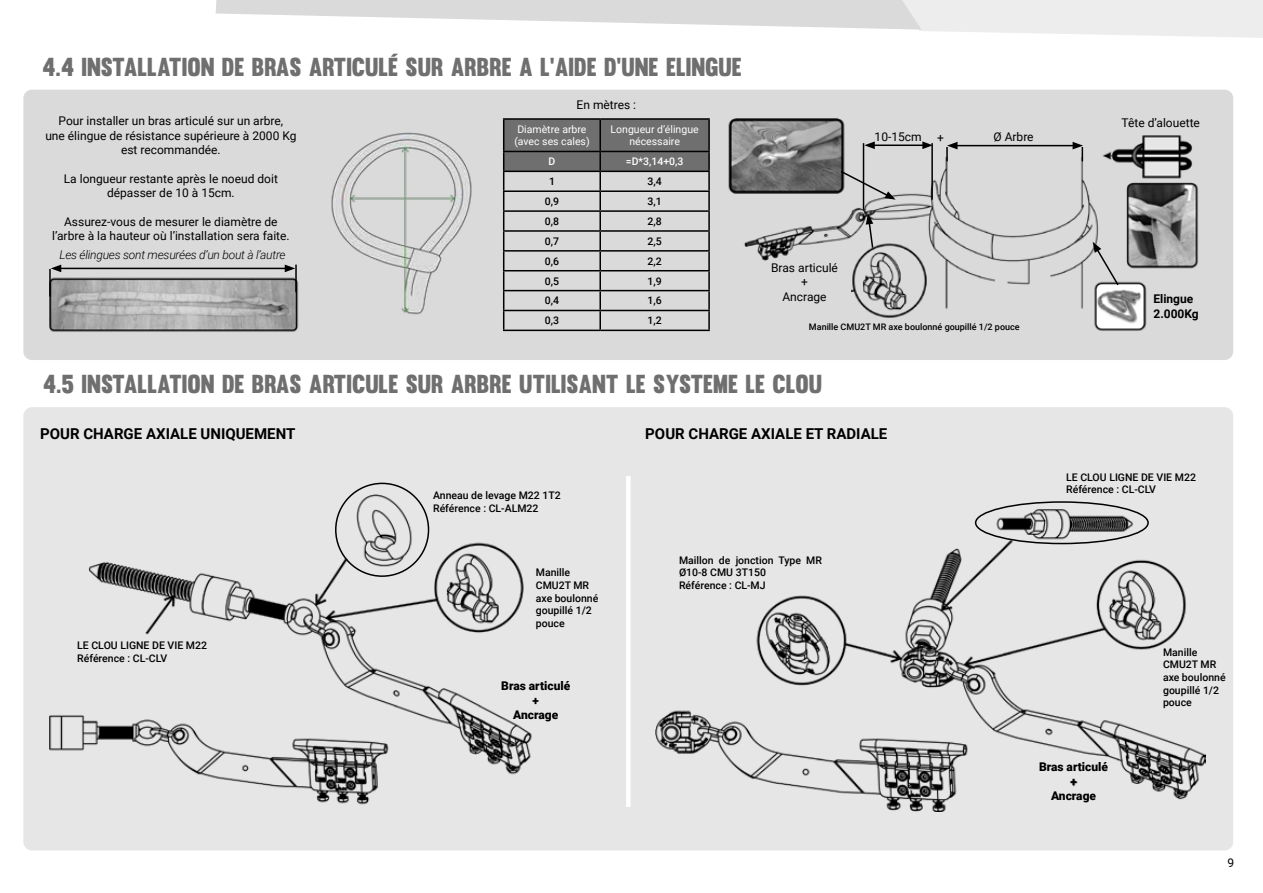
<style>
.page{position:relative;width:1263px;height:893px;background:#fff}
.page>*{position:absolute;margin:0;border:0;box-sizing:border-box;transform-origin:0 0}
.t1{font:25.5px "Muro";color:#706f6f}
.t2{font:700 15px "Roboto";color:#000}
.t3{font:12px/14.4px "Roboto";color:#000;text-align:center}
.t4{font:900 12px/14.4px "Roboto";color:#000;text-align:center}
.t5{font:italic 300 12px "Roboto";letter-spacing:-.02em;color:#000}
.t6{font:700 12px/14.4px "Roboto";color:#000}
.t7{font:500 10.5px/12.6px "Roboto";color:#000}
.t8{font:10.5px/12.6px "Roboto";color:#fff}
.t9{font:500 10.5px "Roboto";color:#fff}
.t10{font:500 9px "Roboto";color:#000}
</style>
<div class="page">
<svg style="left:216px;top:0;width:1047px;height:38px"></svg>
<div style="left:23px;top:90px;width:1210px;height:270px;background:#dadada;border-radius:9px"></div>
<div style="left:23px;top:407px;width:1210px;height:443px;background:#e6e6e6;border-radius:9px"></div>
<img style="left:728px;top:118px;width:471px;height:213px">
<img style="left:49px;top:264px;width:250px;height:68px">
<img style="left:851px;top:226px;width:89px;height:94px">
<hr style="left:626px;top:476px;width:4px;height:331px;background:#fff">
<hr style="left:49px;top:269px;width:2px;height:28px;background:#000">
<hr style="left:295px;top:265px;width:2px;height:27px;background:#000">
<hr style="left:59px;top:268px;width:228px;height:1px;background:#000">
<svg style="left:51px;top:265px;width:10px;height:7px"></svg>
<svg style="left:285px;top:265px;width:10px;height:7px"></svg>
<hr style="left:955px;top:145px;width:120px;height:1px;background:#000">
<svg style="left:946px;top:142px;width:11px;height:19px"></svg>
<svg style="left:1072px;top:142px;width:11px;height:19px"></svg>
<img style="left:655px;top:501px;width:551px;height:311px">
<img style="left:49px;top:494px;width:483px;height:311px">
<div style="left:335px;top:483px;width:94px;height:94px;border:2px solid #000;border-radius:50%"></div>
<div style="left:975px;top:501px;width:174px;height:43px;border:2px solid #000;border-radius:50%"></div>
<hr style="left:931px;top:143px;width:2px;height:57px;background:#020203">
<hr style="left:863px;top:143px;width:1px;height:67px;background:#020203">
<hr style="left:872px;top:145px;width:53px;height:1px;background:#000">
<svg style="left:864px;top:141px;width:11px;height:8px"></svg>
<svg style="left:922px;top:141px;width:11px;height:8px"></svg>
<svg style="left:866px;top:214px;width:8px;height:35px"></svg>
<svg style="left:1093px;top:242px;width:27px;height:45px"></svg>
<svg style="left:839px;top:169px;width:57px;height:31px"></svg>
<div style="left:71px;top:639px;width:163px;height:22px;background:#e6e6e6;border-radius:9px"></div>
<img style="left:331px;top:132px;width:141px;height:183px">
<hr style="left:503px;top:118px;width:97px;height:2px;background:#000">
<hr style="left:600px;top:118px;width:110px;height:2px;background:#000">
<svg style="left:503px;top:119px;width:207px;height:211px"></svg>
<hr style="left:503px;top:330px;width:97px;height:1px;background:#000">
<hr style="left:600px;top:330px;width:110px;height:1px;background:#000">
<h1 class="t1" style="left:43px;top:51px;width:701px">4.4 INSTALLATION DE BRAS ARTICULÉ SUR ARBRE A L’AIDE D’UNE ELINGUE</h1>
<p class="t3" style="left:45px;top:113px;width:253px">Pour installer un bras articulé sur un arbre,<br>une élingue de résistance supérieure à 2000 Kg est recommandée.</p>
<p class="t3" style="left:64px;top:171px;width:216px">La longueur restante après le noeud doit dépasser de 10 à 15cm.</p>
<p class="t3" style="left:52px;top:214px;width:239px">Assurez-vous de mesurer le diamètre de l’arbre à la hauteur où l’installation sera faite.</p>
<p class="t5" style="left:59px;top:246px;width:228px">Les élingues sont mesurées d’un bout à l’autre</p>
<p class="t3" style="left:577px;top:97px;width:61px">En mètres :</p>
<p class="t8" style="left:514px;top:122px;width:77px">Diamètre arbre (avec ses cales)</p>
<p class="t8" style="left:611px;top:122px;width:90px;text-align:center">Longueur d’élingue nécessaire</p>
<p class="t9" style="left:548px;top:154px;width:8px">D</p>
<p class="t9" style="left:626px;top:154px;width:59px">=D*3,14+0,3</p>
<p class="t7" style="left:549px;top:175px;width:7px">1</p>
<p class="t7" style="left:647px;top:175px;width:16px">3,4</p>
<p class="t7" style="left:545px;top:195px;width:16px">0,9</p>
<p class="t7" style="left:647px;top:195px;width:16px">3,1</p>
<p class="t7" style="left:545px;top:215px;width:16px">0,8</p>
<p class="t7" style="left:647px;top:215px;width:16px">2,8</p>
<p class="t7" style="left:545px;top:234px;width:16px">0,7</p>
<p class="t7" style="left:647px;top:234px;width:16px">2,5</p>
<p class="t7" style="left:545px;top:254px;width:16px">0,6</p>
<p class="t7" style="left:647px;top:254px;width:16px">2,2</p>
<p class="t7" style="left:545px;top:274px;width:16px">0,5</p>
<p class="t7" style="left:647px;top:274px;width:16px">1,9</p>
<p class="t7" style="left:545px;top:294px;width:16px">0,4</p>
<p class="t7" style="left:647px;top:294px;width:16px">1,6</p>
<p class="t7" style="left:545px;top:314px;width:16px">0,3</p>
<p class="t7" style="left:647px;top:314px;width:16px">1,2</p>
<p class="t3" style="left:874px;top:129px;width:49px">10-15cm</p>
<p class="t3" style="left:993px;top:129px;width:42px">Ø Arbre</p>
<p class="t3" style="left:937px;top:130px;width:8px">+</p>
<p class="t3" style="left:771px;top:260px;width:68px">Bras articulé +<br>Ancrage</p>
<p class="t10" style="left:809px;top:321px;width:212px">Manille CMU2T MR axe boulonné goupillé 1/2 pouce</p>
<h1 class="t1" style="left:43px;top:369px;width:780px">4.5 INSTALLATION DE BRAS ARTICULE SUR ARBRE UTILISANT LE SYSTEME LE CLOU</h1>
<h2 class="t2" style="left:40px;top:424px;width:257px">POUR CHARGE AXIALE UNIQUEMENT</h2>
<h2 class="t2" style="left:645px;top:424px;width:244px">POUR CHARGE AXIALE ET RADIALE</h2>
<p class="t7" style="left:433px;top:489px;width:129px">Anneau de levage M22 1T2<br>Référence : CL-ALM22</p>
<p class="t7" style="left:536px;top:566px;width:64px">Manille<br>CMU2T MR axe boulonné goupillé 1/2 pouce</p>
<p class="t7" style="left:679px;top:553px;width:144px">Maillon de jonction Type MR<br>Ø10-8 CMU 3T150<br>Référence : CL-MJ</p>
<p class="t3" style="left:1121px;top:115px;width:80px">Tête d’alouette</p>
<p class="t6" style="left:1153px;top:291px;width:47px">Elingue<br>2.000Kg</p>
<p class="t7" style="left:1066px;top:470px;width:131px">LE CLOU LIGNE DE VIE M22<br>Référence : CL-CLV</p>
<p class="t4" style="left:83px;top:637px;width:127px">Nail for Safetyline M22</p>
<p class="t7" style="left:77px;top:639px;width:131px">LE CLOU LIGNE DE VIE M22<br>Référence : CL-CLV</p>
<p class="t7" style="left:1163px;top:645px;width:64px">Manille<br>CMU2T MR axe boulonné goupillé 1/2 pouce</p>
<p class="t4" style="left:501px;top:678px;width:71px">Bras articulé +<br>Ancrage</p>
<p class="t4" style="left:1039px;top:759px;width:71px">Bras articulé +<br>Ancrage</p>
<p class="t3" style="left:1227px;top:855px;width:8px">9</p>
</div>
